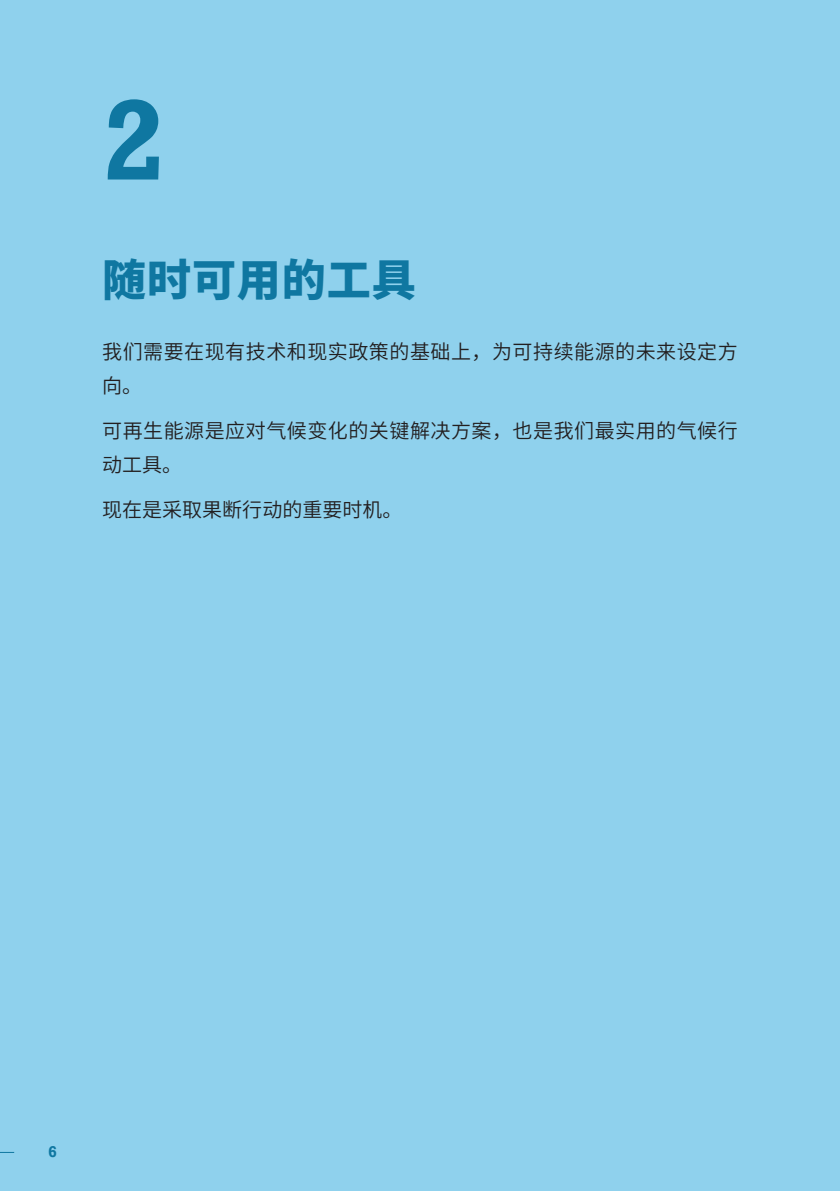
<style>
.page{position:relative;width:840px;height:1191px;background:#fff}
.page>*{position:absolute;margin:0;border:0;box-sizing:border-box;transform-origin:0 0}
.t1{font:700 116px "Rockwell";color:#0f77a1}
.t2{font:900 44px "Noto Sans CJ Ksc";letter-spacing:.02em;color:#0f77a1}
.t3{font:600 20px/34px "Noto Sans CJ Ksc";letter-spacing:.025em;color:#231f20}
.t4{font:600 20px "Noto Sans CJ Ksc";color:#231f20}
.t5{font:700 16px "Rockwell";color:#0f77a1}
</style>
<div class="page">
<div style="left:0;top:0;width:839px;height:1191px;background:#8fd1ed"></div>
<svg style="left:0;top:1152px;width:14px;height:1px"></svg>
<h1 class="t1" style="left:102px;top:70px;width:66px">2</h1>
<h2 class="t2" style="left:102px;top:255px;width:315px">随时可用的工具</h2>
<p class="t3" style="left:102px;top:335px;width:636px">我们需要在现有技术和现实政策的基础上，为可持续能源的未来设定方向。</p>
<p class="t3" style="left:102px;top:414px;width:636px">可再生能源是应对气候变化的关键解决方案，也是我们最实用的气候行动工具。</p>
<p class="t4" style="left:102px;top:499px;width:302px">现在是采取果断行动的重要时机。</p>
<p class="t5" style="left:48px;top:1141px;width:10px">6</p>
</div>
